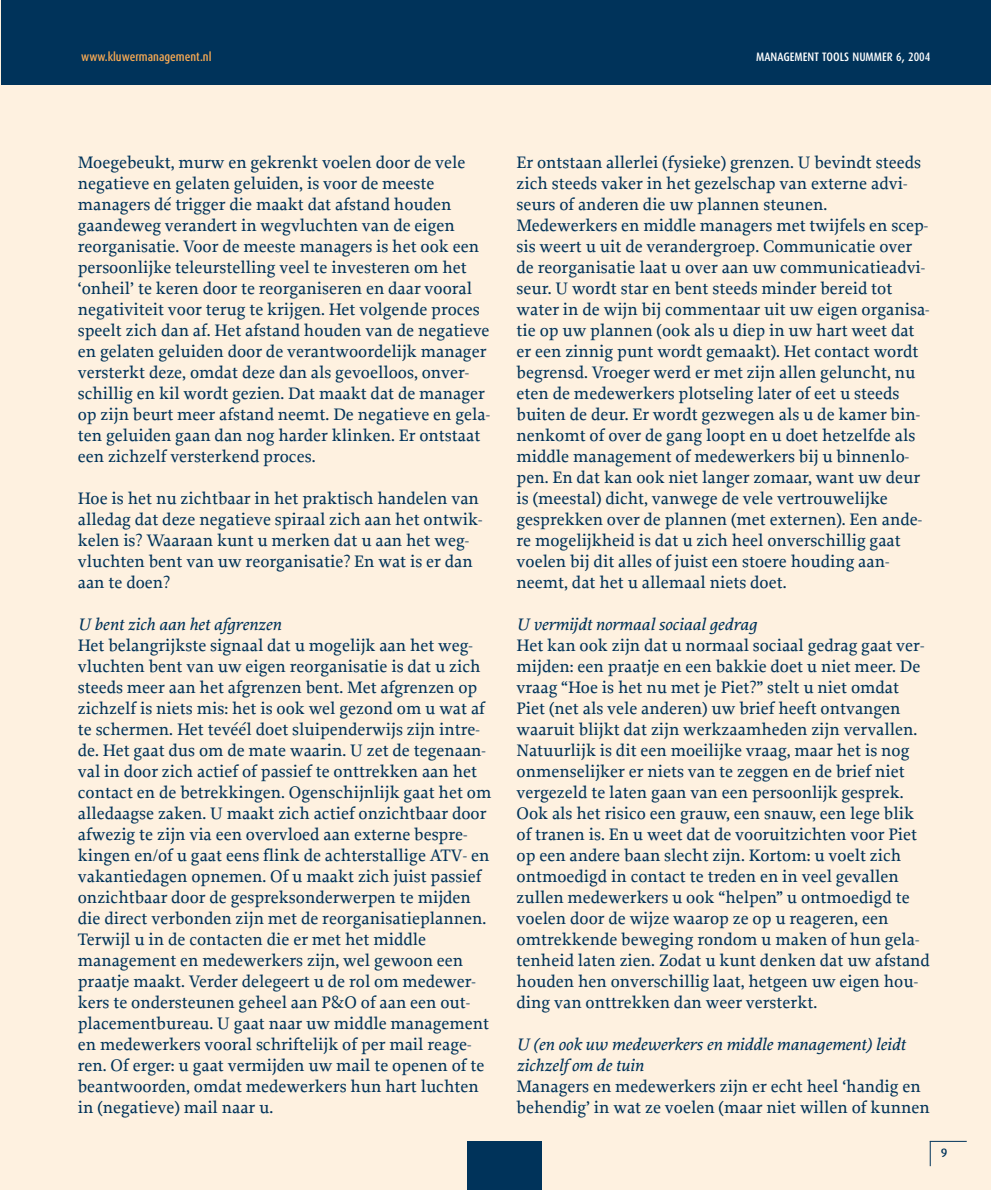
<style>
.page{position:relative;width:991px;height:1190px;background:#fff}
.page>*{position:absolute;margin:0;border:0;box-sizing:border-box;transform-origin:0 0}
.t1{font:500 17.5px/21px "Proforma";color:#00335a}
.t2{font:italic 500 17.5px/21px "Proforma";color:#00335a}
.t3{font:500 12.25px "Dax Condensed";color:#fff}
.t4{font:500 12.25px "Dax Condensed";color:#f9aa53}
.t5{font:500 12.25px "Dax";color:#00335a}
</style>
<div class="page">
<div style="left:0;top:0;width:990px;height:1190px;background:#fef1e0"></div>
<div style="left:2px;top:0;width:988px;height:84px;background:#00335a"></div>
<div style="left:467px;top:1141px;width:74px;height:49px;background:#00335a"></div>
<hr style="left:929px;top:1141px;width:37px;height:1px;background:#00335a">
<svg style="left:929px;top:1141px;width:1px;height:25px"></svg>
<p class="t4" style="left:81px;top:51px;width:132px">www.kluwermanagement.nl</p>
<p class="t3" style="left:756px;top:51px;width:176px">MANAGEMENT TOOLS NUMMER 6, 2004</p>
<p class="t1" style="left:78px;top:154px;width:414px">Moegebeukt, murw en gekrenkt voelen door de vele negatieve en gelaten geluiden, is voor de meeste managers dé trigger die maakt dat afstand houden gaandeweg verandert in wegvluchten van de eigen reorganisatie. Voor de meeste managers is het ook een persoonlijke teleurstelling veel te investeren om het ‘onheil’ te keren door te reorganiseren en daar vooral negativiteit voor terug te krijgen. Het volgende proces speelt zich dan af. Het afstand houden van de negatieve en gelaten geluiden door de verantwoordelijk manager versterkt deze, omdat deze dan als gevoelloos, onver&shy;schillig en kil wordt gezien. Dat maakt dat de manager op zijn beurt meer afstand neemt. De negatieve en gela&shy;ten geluiden gaan dan nog harder klinken. Er ontstaat een zichzelf versterkend proces.</p>
<p class="t1" style="left:78px;top:490px;width:406px">Hoe is het nu zichtbaar in het praktisch handelen van alledag dat deze negatieve spiraal zich aan het ontwik&shy;kelen is? Waaraan kunt u merken dat u aan het weg&shy;vluchten bent van uw reorganisatie? En wat is er dan aan te doen?</p>
<p class="t2" style="left:78px;top:615px;width:205px">U bent zich aan het afgrenzen</p>
<p class="t1" style="left:78px;top:637px;width:415px">Het belangrijkste signaal dat u mogelijk aan het weg&shy;vluchten bent van uw eigen reorganisatie is dat u zich steeds meer aan het afgrenzen bent. Met afgrenzen op zichzelf is niets mis: het is ook wel gezond om u wat af te schermen. Het tevéél doet sluipenderwijs zijn intre&shy;de. Het gaat dus om de mate waarin. U zet de tegenaan&shy;val in door zich actief of passief te onttrekken aan het contact en de betrekkingen. Ogenschijnlijk gaat het om alledaagse zaken. U maakt zich actief onzichtbaar door afwezig te zijn via een overvloed aan externe bespre&shy;kingen en/of u gaat eens flink de achterstallige ATV- en vakantiedagen opnemen. Of u maakt zich juist passief onzichtbaar door de gespreksonderwerpen te mijden die direct verbonden zijn met de reorganisatieplannen.<br>Terwijl u in de contacten die er met het middle management en medewerkers zijn, wel gewoon een praatje maakt. Verder delegeert u de rol om medewer&shy;kers te ondersteunen geheel aan P&amp;O of aan een out&shy;placementbureau. U gaat naar uw middle management en medewerkers vooral schriftelijk of per mail reage&shy;ren. Of erger: u gaat vermijden uw mail te openen of te beantwoorden, omdat medewerkers hun hart luchten in (negatieve) mail naar u.</p>
<p class="t1" style="left:516px;top:154px;width:414px">Er ontstaan allerlei (fysieke) grenzen. U bevindt steeds zich steeds vaker in het gezelschap van externe advi&shy;seurs of anderen die uw plannen steunen.<br>Medewerkers en middle managers met twijfels en scep&shy;sis weert u uit de verandergroep. Communicatie over de reorganisatie laat u over aan uw communicatieadvi&shy;seur. U wordt star en bent steeds minder bereid tot water in de wijn bij commentaar uit uw eigen organisa&shy;tie op uw plannen (ook als u diep in uw hart weet dat er een zinnig punt wordt gemaakt). Het contact wordt begrensd. Vroeger werd er met zijn allen geluncht, nu eten de medewerkers plotseling later of eet u steeds buiten de deur. Er wordt gezwegen als u de kamer bin&shy;nenkomt of over de gang loopt en u doet hetzelfde als middle management of medewerkers bij u binnenlo&shy;pen. En dat kan ook niet langer zomaar, want uw deur is (meestal) dicht, vanwege de vele vertrouwelijke gesprekken over de plannen (met externen). Een ande&shy;re mogelijkheid is dat u zich heel onverschillig gaat voelen bij dit alles of juist een stoere houding aan&shy;neemt, dat het u allemaal niets doet.</p>
<p class="t2" style="left:516px;top:615px;width:242px">U vermijdt normaal sociaal gedrag</p>
<p class="t1" style="left:516px;top:637px;width:415px">Het kan ook zijn dat u normaal sociaal gedrag gaat ver&shy;mijden: een praatje en een bakkie doet u niet meer. De vraag “Hoe is het nu met je Piet?” stelt u niet omdat Piet (net als vele anderen) uw brief heeft ontvangen waaruit blijkt dat zijn werkzaamheden zijn vervallen.<br>Natuurlijk is dit een moeilijke vraag, maar het is nog onmenselijker er niets van te zeggen en de brief niet vergezeld te laten gaan van een persoonlijk gesprek.<br>Ook als het risico een grauw, een snauw, een lege blik of tranen is. En u weet dat de vooruitzichten voor Piet op een andere baan slecht zijn. Kortom: u voelt zich ontmoedigd in contact te treden en in veel gevallen zullen medewerkers u ook “helpen” u ontmoedigd te voelen door de wijze waarop ze op u reageren, een omtrekkende beweging rondom u maken of hun gela&shy;tenheid laten zien. Zodat u kunt denken dat uw afstand houden hen onverschillig laat, hetgeen uw eigen hou&shy;ding van onttrekken dan weer versterkt.</p>
<p class="t2" style="left:516px;top:1035px;width:390px">U (en ook uw medewerkers en middle management) leidt zichzelf om de tuin</p>
<p class="t1" style="left:516px;top:1078px;width:415px">Managers en medewerkers zijn er echt heel ‘handig en behendig’ in wat ze voelen (maar niet willen of kunnen</p>
<p class="t5" style="left:940px;top:1148px;width:8px">9</p>
</div>
